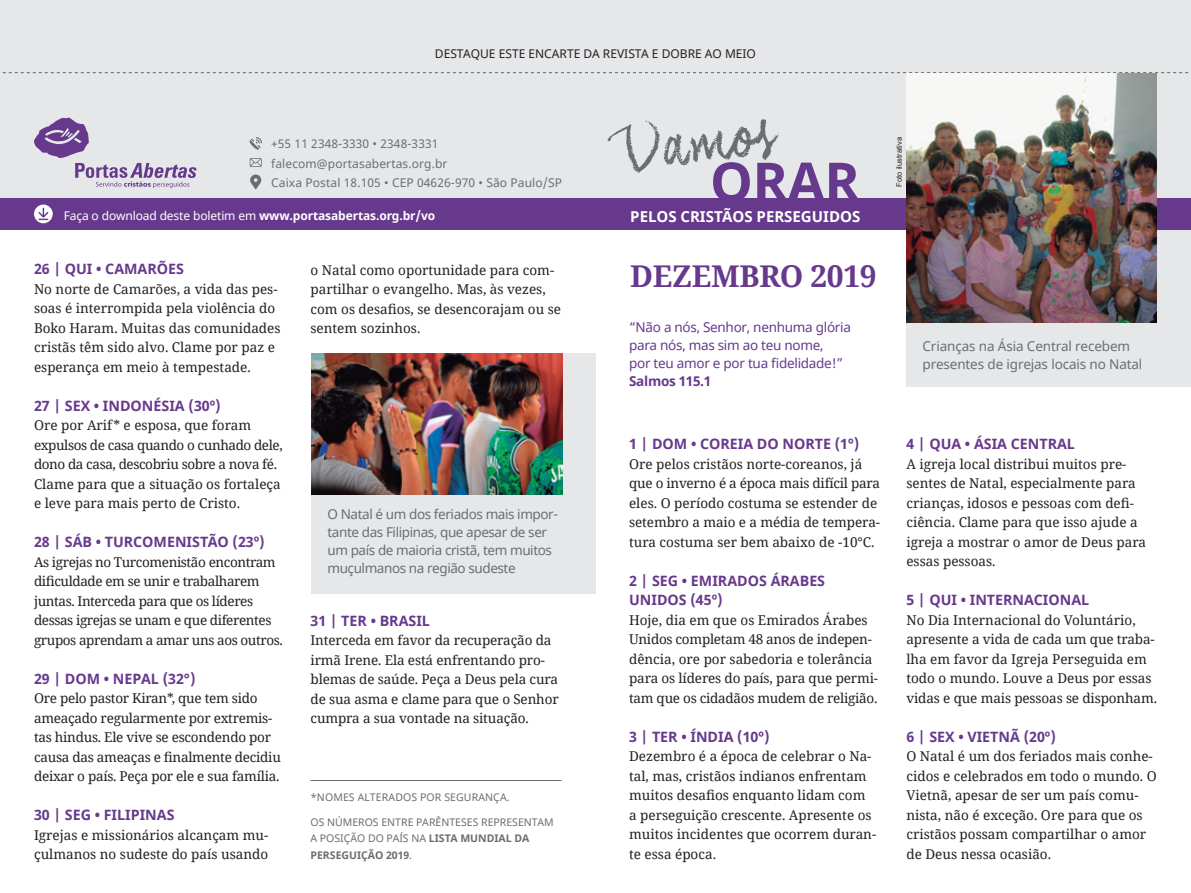
<style>
.page{position:relative;width:1191px;height:893px;background:#fff}
.page>*{position:absolute;margin:0;border:0;box-sizing:border-box;transform-origin:0 0}
.Titulo1{font:700 54px "Noto Sans";color:#67398d}
.Titulo2{font:700 30px "Noto Serif";letter-spacing:-.01em;color:#67398d}
.Subtitulos{font:700 15px "Noto Sans";color:#fff}
.Vamos-Orar_Subtitulo{font:700 14.25px/19.5px "Noto Sans";color:#67398d}
.Vamos-Orar_Texto_Ser{font:13.5px/19.5px "Noto Serif";color:#231f20}
.Vamos-Orar_Texto_Ser-2{font:13.5px/19.5px "Noto Serif";letter-spacing:-.03em;color:#231f20}
.Vamos-Orar_Texto_Ser-3{font:13.5px/19.5px "Noto Serif";letter-spacing:-.02em;color:#231f20}
.Legenda_cinza{font:13.5px/18px "Noto Sans";letter-spacing:-.03em;color:#6c6d70}
.Legenda_cinza-2{font:13.5px/18px "Noto Sans";letter-spacing:-.02em;color:#67398d}
.Legenda_cinza-3{font:13.5px/18px "Noto Sans";letter-spacing:-.01em;color:#6c6d70}
.Texto_Sans_menor{font:12px "Noto Sans";letter-spacing:.01em;color:#6c6d70}
.Box_URL{font:12px "Noto Sans";letter-spacing:-.01em;color:#fff}
.t1{font:12px "Noto Sans";color:#231f20}
.Nota_asterisco{font:10.5px/16.5px "Noto Sans";color:#6c6d70}
.Texto_Serif_Vamos_Or{font:7.5px "Arial";letter-spacing:.01em;color:#231f20}
.s1{font-weight:700}
</style>
<div class="page">
<div style="left:906px;top:54px;width:285px;height:333px;background:#e6e7e9"></div>
<div style="left:0;top:0;width:1191px;height:198px;background:#e6e7e9"></div>
<div style="left:0;top:198px;width:1191px;height:32px;background:#67398d"></div>
<svg style="left:34px;top:117px;width:162px;height:71px"></svg>
<svg style="left:607px;top:119px;width:172px;height:54px"></svg>
<svg style="left:34px;top:205px;width:19px;height:18px"></svg>
<hr style="left:310px;top:780px;width:251px;height:1px;background:#6c6d70">
<svg style="left:250px;top:158px;width:12px;height:9px"></svg>
<svg style="left:249px;top:137px;width:13px;height:13px"></svg>
<svg style="left:250px;top:174px;width:11px;height:15px"></svg>
<svg style="left:2px;top:72px;width:1187px;height:1px"></svg>
<img style="left:906px;top:73px;width:251px;height:250px">
<div style="left:310px;top:353px;width:285px;height:241px;background:#e6e7e9"></div>
<img style="left:312px;top:353px;width:251px;height:141px">
<p class="t1" style="left:435px;top:45px;width:322px">DESTAQUE ESTE ENCARTE DA REVISTA E DOBRE AO MEIO</p>
<p class="Texto_Sans_menor" style="left:271px;top:136px;width:169px">+55 11 2348-3330 • 2348-3331</p>
<p class="Texto_Sans_menor" style="left:271px;top:155px;width:178px">falecom@portasabertas.org.br</p>
<p class="Texto_Sans_menor" style="left:271px;top:175px;width:292px">Caixa Postal 18.105 • CEP 04626-970 • São Paulo/SP</p>
<p class="Box_URL" style="left:64px;top:208px;width:373px">Faça o download deste boletim em <span class="s1">www.portasabertas.org.br/vo</span></p>
<p class="Vamos-Orar_Subtitulo" style="left:34px;top:260px;width:151px">26 | QUI • CAMARÕES</p>
<p class="Vamos-Orar_Texto_Ser" style="left:34px;top:279px;width:248px">No norte de Camarões, a vida das pes&shy;soas é interrompida pela violência do Boko Haram. Muitas das comunidades cristãs têm sido alvo. Clame por paz e esperança em meio à tempestade.</p>
<p class="Vamos-Orar_Subtitulo" style="left:34px;top:396px;width:188px">27 | SEX • INDONÉSIA (30º)</p>
<p class="Vamos-Orar_Texto_Ser" style="left:34px;top:415px;width:250px">Ore por Arif* e esposa, que foram expulsos de casa quando o cunhado dele, dono da casa, descobriu sobre a nova fé.<br>Clame para que a situação os fortaleça e leve para mais perto de Cristo.</p>
<p class="Vamos-Orar_Subtitulo" style="left:34px;top:533px;width:232px">28 | SÁB • TURCOMENISTÃO (23º)</p>
<p class="Vamos-Orar_Texto_Ser-2" style="left:34px;top:552px;width:250px">As igrejas no Turcomenistão encontram dificuldade em se unir e trabalharem juntas. Interceda para que os líderes dessas igrejas se unam e que diferentes grupos aprendam a amar uns aos outros.</p>
<p class="Vamos-Orar_Subtitulo" style="left:34px;top:669px;width:163px">29 | DOM • NEPAL (32°)</p>
<p class="Vamos-Orar_Texto_Ser-3" style="left:34px;top:688px;width:248px">Ore pelo pastor Kiran*, que tem sido ameaçado regularmente por extremis&shy;tas hindus. Ele vive se escondendo por causa das ameaças e finalmente decidiu deixar o país. Peça por ele e sua família.</p>
<p class="Vamos-Orar_Subtitulo" style="left:34px;top:806px;width:142px">30 | SEG • FILIPINAS</p>
<p class="Vamos-Orar_Texto_Ser" style="left:34px;top:825px;width:236px">Igrejas e missionários alcançam mu&shy;çulmanos no sudeste do país usando</p>
<p class="Vamos-Orar_Texto_Ser" style="left:310px;top:260px;width:252px">o Natal como oportunidade para com&shy;partilhar o evangelho. Mas, às vezes, com os desafios, se desencorajam ou se sentem sozinhos.</p>
<p class="Legenda_cinza" style="left:327px;top:506px;width:232px">O Natal é um dos feriados mais impor&shy;tante das Filipinas, que apesar de ser um país de maioria cristã, tem muitos muçulmanos na região sudeste</p>
<p class="Vamos-Orar_Subtitulo" style="left:310px;top:611px;width:121px">31 | TER • BRASIL</p>
<p class="Vamos-Orar_Texto_Ser" style="left:310px;top:630px;width:250px">Interceda em favor da recuperação da irmã Irene. Ela está enfrentando pro&shy;blemas de saúde. Peça a Deus pela cura de sua asma e clame para que o Senhor cumpra a sua vontade na situação.</p>
<p class="Nota_asterisco" style="left:310px;top:789px;width:201px">*NOMES ALTERADOS POR SEGURANÇA.</p>
<p class="Nota_asterisco" style="left:310px;top:814px;width:244px">OS NÚMEROS ENTRE PARÊNTESES REPRESENTAM<br>A POSIÇÃO DO PAÍS NA <span class="s1">LISTA MUNDIAL DA<br>PERSEGUIÇÃO 2019</span>.</p>
<p class="Titulo1" style="left:710px;top:144px;width:151px">ORAR</p>
<p class="Subtitulos" style="left:630px;top:206px;width:232px">PELOS CRISTÃOS PERSEGUIDOS</p>
<p class="Titulo2" style="left:630px;top:255px;width:248px">DEZEMBRO 2019</p>
<p class="Legenda_cinza-2" style="left:629px;top:319px;width:223px">“Não a nós, Senhor, nenhuma glória para nós, mas sim ao teu nome,<br>por teu amor e por tua fidelidade!”<br><span class="s1">Salmos 115.1</span></p>
<p class="Texto_Serif_Vamos_Or" style="left:894px;top:187px;width:51px;rotate:-90deg">Foto ilustrativa</p>
<p class="Legenda_cinza-3" style="left:922px;top:337px;width:221px">Crianças na Ásia Central recebem presentes de igrejas locais no Natal</p>
<p class="Vamos-Orar_Subtitulo" style="left:629px;top:435px;width:232px">1 | DOM • COREIA DO NORTE (1º)</p>
<p class="Vamos-Orar_Texto_Ser" style="left:629px;top:454px;width:252px">Ore pelos cristãos norte-coreanos, já que o inverno é a época mais difícil para eles. O período costuma se estender de setembro a maio e a média de tempera&shy;tura costuma ser bem abaixo de -10°C.</p>
<p class="Vamos-Orar_Subtitulo" style="left:629px;top:571px;width:197px">2 | SEG • EMIRADOS ÁRABES<br>UNIDOS (45º)</p>
<p class="Vamos-Orar_Texto_Ser" style="left:629px;top:610px;width:250px">Hoje, dia em que os Emirados Árabes Unidos completam 48 anos de indepen&shy;dência, ore por sabedoria e tolerância para os líderes do país, para que permi&shy;tam que os cidadãos mudem de religião.</p>
<p class="Vamos-Orar_Subtitulo" style="left:629px;top:727px;width:142px">3 | TER • ÍNDIA (10º)</p>
<p class="Vamos-Orar_Texto_Ser" style="left:629px;top:746px;width:249px">Dezembro é a época de celebrar o Na&shy;tal, mas, cristãos indianos enfrentam muitos desafios enquanto lidam com a perseguição crescente. Apresente os muitos incidentes que ocorrem duran&shy;te essa época.</p>
<p class="Vamos-Orar_Subtitulo" style="left:906px;top:435px;width:170px">4 | QUA • ÁSIA CENTRAL</p>
<p class="Vamos-Orar_Texto_Ser" style="left:906px;top:454px;width:241px">A igreja local distribui muitos pre&shy;sentes de Natal, especialmente para crianças, idosos e pessoas com defi&shy;ciência. Clame para que isso ajude a igreja a mostrar o amor de Deus para essas pessoas.</p>
<p class="Vamos-Orar_Subtitulo" style="left:906px;top:591px;width:184px">5 | QUI • INTERNACIONAL</p>
<p class="Vamos-Orar_Texto_Ser" style="left:906px;top:610px;width:252px">No Dia Internacional do Voluntário, apresente a vida de cada um que traba&shy;lha em favor da Igreja Perseguida em todo o mundo. Louve a Deus por essas vidas e que mais pessoas se disponham.</p>
<p class="Vamos-Orar_Subtitulo" style="left:906px;top:727px;width:151px">6 | SEX • VIETNÃ (20º)</p>
<p class="Vamos-Orar_Texto_Ser" style="left:906px;top:746px;width:252px">O Natal é um dos feriados mais conhe&shy;cidos e celebrados em todo o mundo. O Vietnã, apesar de ser um país comu&shy;nista, não é exceção. Ore para que os cristãos possam compartilhar o amor de Deus nessa ocasião.</p>
</div>
